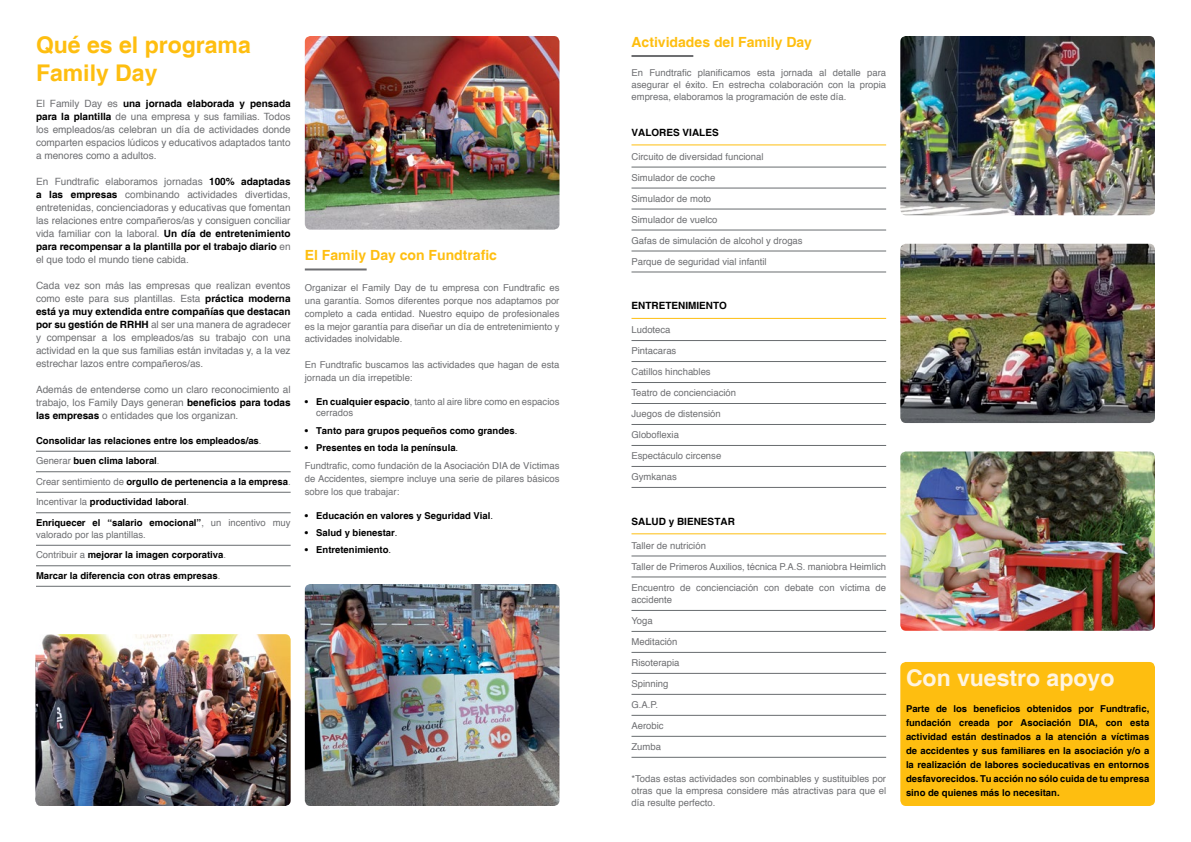
<style>
.page{position:relative;width:1191px;height:842px;background:#fff}
.page>*{position:absolute;margin:0;border:0;box-sizing:border-box;transform-origin:0 0}
.t1{font:700 23px/27.6px "Helvetica";color:#febe10}
.t2{font:700 23px "Helvetica";color:#fff4e0}
.t3{font:700 14px "Helvetica";color:#febe10}
.t4{font:10px/13px "Helvetica";color:#6d6e71;text-align:justify}
.t5{font:700 10px "Helvetica";color:#000}
.t6{font:9.5px/12.8px "Helvetica";color:#6d6e71}
.t7{font:700 9.5px/14px "Helvetica";color:#000}
.s1{font-weight:700;color:#000}
.s2{font-weight:400;color:#6d6e71}
.s3{font-weight:400}
.s4{color:#000}
</style>
<div class="page">
<div style="left:900px;top:662px;width:255px;height:144px;background:#febe10;border-radius:6px"></div>
<hr style="left:305px;top:268px;width:62px;height:2px;background:#6d6e71">
<hr style="left:631px;top:55px;width:62px;height:2px;background:#6d6e71">
<hr style="left:631px;top:144px;width:255px;height:1px;background:#febe10">
<hr style="left:631px;top:167px;width:255px;height:1px;background:#686c6f">
<hr style="left:631px;top:188px;width:255px;height:1px;background:#686c6f">
<hr style="left:631px;top:209px;width:255px;height:1px;background:#686c6f">
<hr style="left:631px;top:230px;width:255px;height:1px;background:#686c6f">
<hr style="left:631px;top:251px;width:255px;height:1px;background:#686c6f">
<hr style="left:631px;top:272px;width:255px;height:1px;background:#686c6f">
<hr style="left:631px;top:318px;width:255px;height:1px;background:#febe10">
<hr style="left:631px;top:340px;width:255px;height:1px;background:#686c6f">
<hr style="left:631px;top:361px;width:255px;height:1px;background:#686c6f">
<hr style="left:631px;top:382px;width:255px;height:1px;background:#686c6f">
<hr style="left:631px;top:403px;width:255px;height:1px;background:#686c6f">
<hr style="left:631px;top:424px;width:255px;height:1px;background:#686c6f">
<hr style="left:631px;top:445px;width:255px;height:1px;background:#686c6f">
<hr style="left:631px;top:466px;width:255px;height:1px;background:#686c6f">
<hr style="left:631px;top:487px;width:255px;height:1px;background:#686c6f">
<hr style="left:631px;top:533px;width:255px;height:1px;background:#febe10">
<hr style="left:631px;top:556px;width:255px;height:1px;background:#686c6f">
<hr style="left:631px;top:577px;width:255px;height:1px;background:#686c6f">
<hr style="left:631px;top:610px;width:255px;height:1px;background:#686c6f">
<hr style="left:631px;top:631px;width:255px;height:1px;background:#686c6f">
<hr style="left:631px;top:652px;width:255px;height:1px;background:#686c6f">
<hr style="left:631px;top:673px;width:255px;height:1px;background:#686c6f">
<hr style="left:631px;top:694px;width:255px;height:1px;background:#686c6f">
<hr style="left:631px;top:715px;width:255px;height:1px;background:#686c6f">
<hr style="left:631px;top:736px;width:255px;height:1px;background:#686c6f">
<hr style="left:631px;top:757px;width:255px;height:1px;background:#686c6f">
<hr style="left:36px;top:451px;width:255px;height:1px;background:#686c6f">
<hr style="left:36px;top:471px;width:255px;height:1px;background:#686c6f">
<hr style="left:36px;top:492px;width:255px;height:1px;background:#686c6f">
<hr style="left:36px;top:512px;width:255px;height:1px;background:#686c6f">
<hr style="left:36px;top:545px;width:255px;height:1px;background:#686c6f">
<hr style="left:36px;top:565px;width:255px;height:1px;background:#686c6f">
<hr style="left:36px;top:586px;width:255px;height:1px;background:#686c6f">
<img style="left:305px;top:36px;width:254px;height:194px">
<img style="left:35px;top:634px;width:256px;height:172px">
<img style="left:305px;top:584px;width:254px;height:222px">
<img style="left:900px;top:36px;width:255px;height:179px">
<img style="left:900px;top:244px;width:255px;height:179px">
<img style="left:900px;top:451px;width:255px;height:180px">
<h1 class="t1" style="left:36px;top:32px;width:216px">Qué es el programa<br>Family Day</h1>
<p class="t4" style="left:36px;top:97px;width:256px">El Family Day es <span class="s1">una jornada elaborada y pensada para la plantilla</span> de una empresa y sus familias. Todos los empleados/as celebran un día de actividades donde comparten espacios lúdicos y educativos adaptados tanto a menores como a adultos.</p>
<p class="t4" style="left:36px;top:175px;width:256px">En Fundtrafic elaboramos jornadas <span class="s1">100% adaptadas a las empresas</span> combinando actividades divertidas, entretenidas, concienciadoras y educativas que fomentan las relaciones entre compañeros/as y consiguen conciliar vida familiar con la laboral. <span class="s1">Un día de entretenimiento para recompensar a la plantilla por el trabajo diario</span> en el que todo el mundo tiene cabida.</p>
<p class="t4" style="left:36px;top:279px;width:256px">Cada vez son más las empresas que realizan eventos como este para sus plantillas. Esta <span class="s1">práctica moderna está ya muy extendida entre compañías que destacan por su gestión de RRHH</span> al ser una manera de agradecer y compensar a los empleados/as su trabajo con una actividad en la que sus familias están invitadas y, a la vez estrechar lazos entre compañeros/as.</p>
<p class="t4" style="left:36px;top:383px;width:256px">Además de entenderse como un claro reconocimiento al trabajo, los Family Days generan <span class="s1">beneficios para todas las empresas</span> o entidades que los organizan.</p>
<p class="t7" style="left:36px;top:431px;width:256px;line-height:20.5px">Consolidar las relaciones entre los empleados/as<span class="s2">.<br>Generar</span> buen clima laboral<span class="s2">.<br>Crear sentimiento de</span> orgullo de pertenencia a la empresa<span class="s2">.<br>Incentivar la</span> productividad laboral<span class="s2">.<br></span>Enriquecer el “salario emocional”<span class="s2">, un incentivo muy</span></p>
<p class="t7" style="left:36px;top:525px;width:192px;line-height:20.5px"><span class="s2">valorado por las plantillas.<br>Contribuir a</span> mejorar la imagen corporativa<span class="s2">.<br></span>Marcar la diferencia con otras empresas<span class="s2">.</span></p>
<h2 class="t3" style="left:305px;top:246px;width:194px">El Family Day con Fundtrafic</h2>
<p class="t6" style="left:305px;top:282px;width:256px;text-align:justify">Organizar el Family Day de tu empresa con Fundtrafic es una garantía. Somos diferentes porque nos adaptamos por completo a cada entidad. Nuestro equipo de profesionales es la mejor garantía para diseñar un día de entretenimiento y actividades inolvidable.</p>
<p class="t6" style="left:305px;top:359px;width:256px">En Fundtrafic buscamos las actividades que hagan de esta jornada un día irrepetible:</p>
<p class="t6" style="left:316px;top:396px;width:245px;line-height:11.4px;text-indent:-11px"><span class="s1">• En cualquier espacio</span>, tanto al aire libre como en espacios cerrados</p>
<p class="t7" style="left:305px;top:424px;width:214px">• Tanto para grupos pequeños como grandes<span class="s3">.</span></p>
<p class="t6" style="left:305px;top:438px;width:256px;line-height:18.5px"><span class="s1">• Presentes en toda la península</span><span class="s4">.<br></span>Fundtrafic, como fundación de la Asociación DIA de Víctimas</p>
<p class="t6" style="left:305px;top:472px;width:256px">de Accidentes, siempre incluye una serie de pilares básicos sobre los que trabajar:</p>
<p class="t7" style="left:305px;top:509px;width:190px">• Educación en valores y Seguridad Vial<span class="s3">.</span></p>
<p class="t7" style="left:305px;top:526px;width:94px">• Salud y bienestar<span class="s3">.</span></p>
<p class="t7" style="left:305px;top:543px;width:88px">• Entretenimiento<span class="s3">.</span></p>
<h2 class="t3" style="left:631px;top:33px;width:182px">Actividades del Family Day</h2>
<p class="t6" style="left:631px;top:67px;width:256px;line-height:11.9px;text-align:justify">En Fundtrafic planificamos esta jornada al detalle para asegurar el éxito. En estrecha colaboración con la propia empresa, elaboramos la programación de este día.</p>
<p class="t5" style="left:631px;top:126px;width:89px">VALORES VIALES</p>
<p class="t6" style="left:631px;top:150px;width:133px">Circuito de diversidad funcional</p>
<p class="t6" style="left:631px;top:171px;width:85px">Simulador de coche</p>
<p class="t6" style="left:631px;top:192px;width:81px">Simulador de moto</p>
<p class="t6" style="left:631px;top:213px;width:88px">Simulador de vuelco</p>
<p class="t6" style="left:631px;top:234px;width:173px">Gafas de simulación de alcohol y drogas</p>
<p class="t6" style="left:631px;top:255px;width:137px">Parque de seguridad vial infantil</p>
<p class="t5" style="left:631px;top:300px;width:97px">ENTRETENIMIENTO</p>
<p class="t6" style="left:631px;top:324px;width:41px">Ludoteca</p>
<p class="t6" style="left:631px;top:345px;width:46px">Pintacaras</p>
<p class="t6" style="left:631px;top:366px;width:81px">Catillos hinchables</p>
<p class="t6" style="left:631px;top:387px;width:106px">Teatro de concienciación</p>
<p class="t6" style="left:631px;top:408px;width:91px">Juegos de distensión</p>
<p class="t6" style="left:631px;top:429px;width:49px">Globoflexia</p>
<p class="t6" style="left:631px;top:450px;width:91px">Espectáculo circense</p>
<p class="t6" style="left:631px;top:471px;width:47px">Gymkanas</p>
<p class="t5" style="left:631px;top:515px;width:105px">SALUD y BIENESTAR</p>
<p class="t6" style="left:631px;top:539px;width:76px">Taller de nutrición</p>
<p class="t6" style="left:631px;top:560px;width:256px">Taller de Primeros Auxilios, técnica P.A.S. maniobra Heimlich</p>
<p class="t6" style="left:631px;top:581px;width:256px;line-height:12.5px">Encuentro de concienciación con debate con víctima de accidente</p>
<p class="t6" style="left:631px;top:615px;width:23px">Yoga</p>
<p class="t6" style="left:631px;top:636px;width:47px">Meditación</p>
<p class="t6" style="left:631px;top:656px;width:50px">Risoterapia</p>
<p class="t6" style="left:631px;top:677px;width:38px">Spinning</p>
<p class="t6" style="left:631px;top:698px;width:28px">G.A.P.</p>
<p class="t6" style="left:631px;top:719px;width:34px">Aerobic</p>
<p class="t6" style="left:631px;top:740px;width:31px">Zumba</p>
<p class="t6" style="left:631px;top:773px;width:256px;line-height:11.9px;text-align:justify">*Todas estas actividades son combinables y sustituibles por otras que la empresa considere más atractivas para que el día resulte perfecto.</p>
<h1 class="t2" style="left:906px;top:664px;width:210px">Con vuestro apoyo</h1>
<p class="t7" style="left:906px;top:702px;width:245px;text-align:justify">Parte de los beneficios obtenidos por Fundtrafic, fundación creada por Asociación DIA, con esta actividad están destinados a la atención a víctimas de accidentes y sus familiares en la asociación y/o a la realización de labores socieducativas en entornos desfavorecidos. Tu acción no sólo cuida de tu empresa sino de quienes más lo necesitan.</p>
</div>
